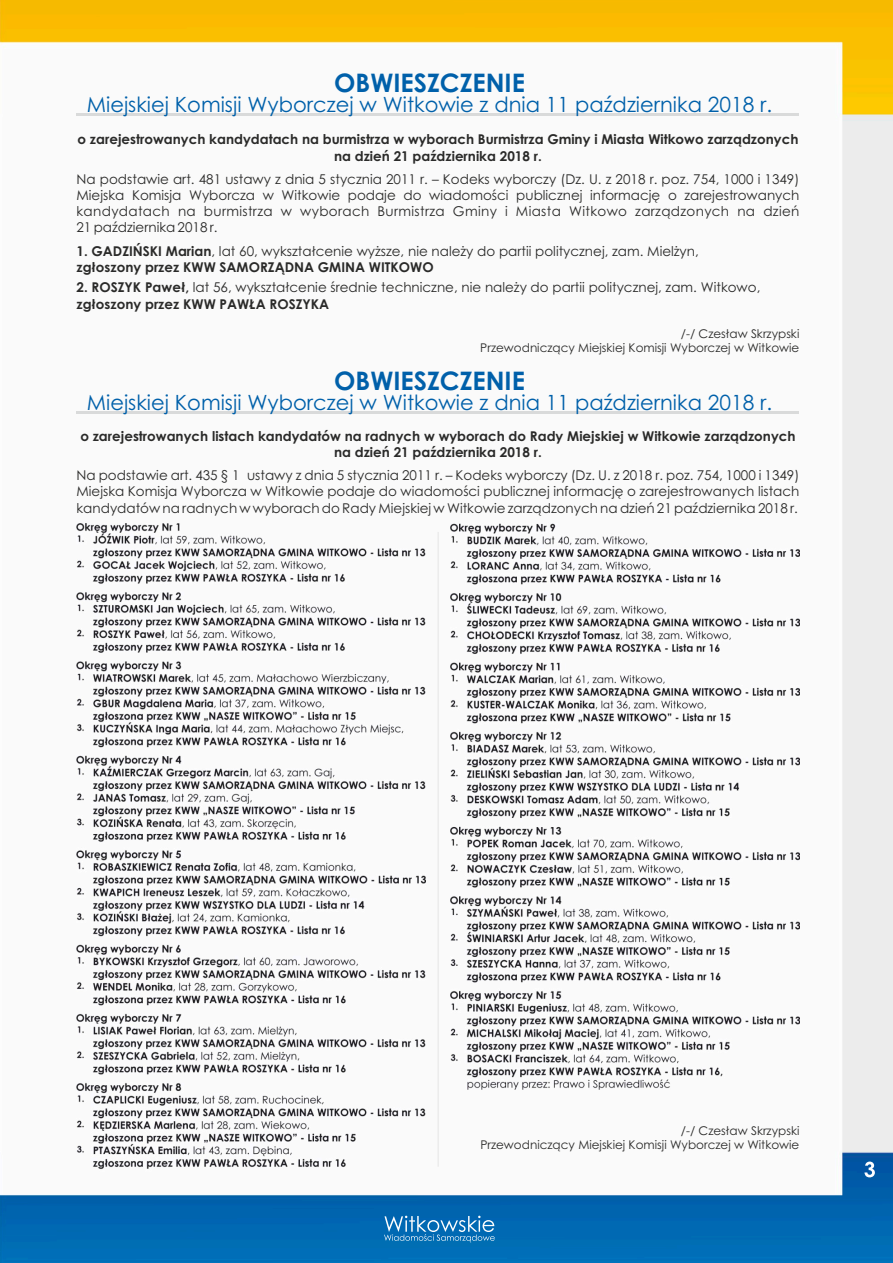
<style>
.page{position:relative;width:893px;height:1263px;background:#fff}
.page>*{position:absolute;margin:0;border:0;box-sizing:border-box;transform-origin:0 0}
.t1{font:700 25.5px "Century Gothic";color:#0060aa}
.t2{font:21px "Century Gothic";color:#0060aa}
.t3{font:13.5px/16px "Century Gothic";color:#2a2a29;text-align:justify}
.t4{font:700 13.5px/16.4px "Century Gothic";color:#2a2a29;text-align:center}
.t5{font:12px/14.2px "Century Gothic";color:#2a2a29;text-align:right}
.s1{font-weight:700}
</style>
<div class="page">
<img style="left:0;top:0;width:893px;height:1263px">
<svg style="left:864px;top:1161px;width:11px;height:16px"></svg>
<svg style="left:384px;top:1216px;width:111px;height:26px;background:#3386c1"></svg>
<hr style="left:77px;top:412px;width:722px;height:2px;background:#d9dada">
<hr style="left:437px;top:532px;width:2px;height:635px;background:#ececec">
<hr style="left:77px;top:114px;width:722px;height:2px;background:#d9dada">
<img style="left:76px;top:523px;width:349px;height:648px">
<img style="left:451px;top:519px;width:348px;height:570px">
<h1 class="t1" style="left:334px;top:73px;width:192px">OBWIESZCZENIE</h1>
<h2 class="t2" style="left:87px;top:97px;width:687px">Miejskiej Komisji Wyborczej w Witkowie z dnia 11 października 2018 r.</h2>
<p class="t4" style="left:78px;top:133px;width:722px">o zarejestrowanych kandydatach na burmistrza w wyborach Burmistrza Gminy i Miasta Witkowo zarządzonych na dzień 21 października 2018 r.</p>
<p class="t3" style="left:77px;top:172px;width:724px">Na podstawie art. 481 ustawy z dnia 5 stycznia 2011 r. – Kodeks wyborczy (Dz. U. z 2018 r. poz. 754, 1000 i 1349)<br>Miejska Komisja Wyborcza w Witkowie podaje do wiadomości publicznej informację o zarejestrowanych kandydatach na burmistrza w wyborach Burmistrza Gminy i Miasta Witkowo zarządzonych na dzień 21 października 2018 r.</p>
<p class="t3" style="left:77px;top:244px;width:624px"><span class="s1">1. GADZIŃSKI Marian</span>, lat 60, wykształcenie wyższe, nie należy do partii politycznej, zam. Mielżyn, <span class="s1">zgłoszony przez KWW SAMORZĄDNA GMINA WITKOWO</span></p>
<p class="t3" style="left:77px;top:280px;width:685px"><span class="s1">2. ROSZYK Paweł,</span> lat 56, wykształcenie średnie techniczne, nie należy do partii politycznej, zam. Witkowo, <span class="s1">zgłoszony przez KWW PAWŁA ROSZYKA</span></p>
<p class="t5" style="left:480px;top:327px;width:321px">/-/ Czesław Skrzypski<br>Przewodniczący Miejskiej Komisji Wyborczej w Witkowie</p>
<h1 class="t1" style="left:334px;top:370px;width:192px">OBWIESZCZENIE</h1>
<h2 class="t2" style="left:87px;top:395px;width:687px">Miejskiej Komisji Wyborczej w Witkowie z dnia 11 października 2018 r.</h2>
<p class="t4" style="left:80px;top:429px;width:717px">o zarejestrowanych listach kandydatów na radnych w wyborach do Rady Miejskiej w Witkowie zarządzonych na dzień 21 października 2018 r.</p>
<p class="t3" style="left:77px;top:469px;width:724px">Na podstawie art. 435 § 1 ustawy z dnia 5 stycznia 2011 r. – Kodeks wyborczy (Dz. U. z 2018 r. poz. 754, 1000 i 1349)<br>Miejska Komisja Wyborcza w Witkowie podaje do wiadomości publicznej informację o zarejestrowanych listach kandydatów na radnych w wyborach do Rady Miejskiej w Witkowie zarządzonych na dzień 21 października 2018 r.</p>
<p class="t5" style="left:480px;top:1124px;width:321px">/-/ Czesław Skrzypski<br>Przewodniczący Miejskiej Komisji Wyborczej w Witkowie</p>
</div>
